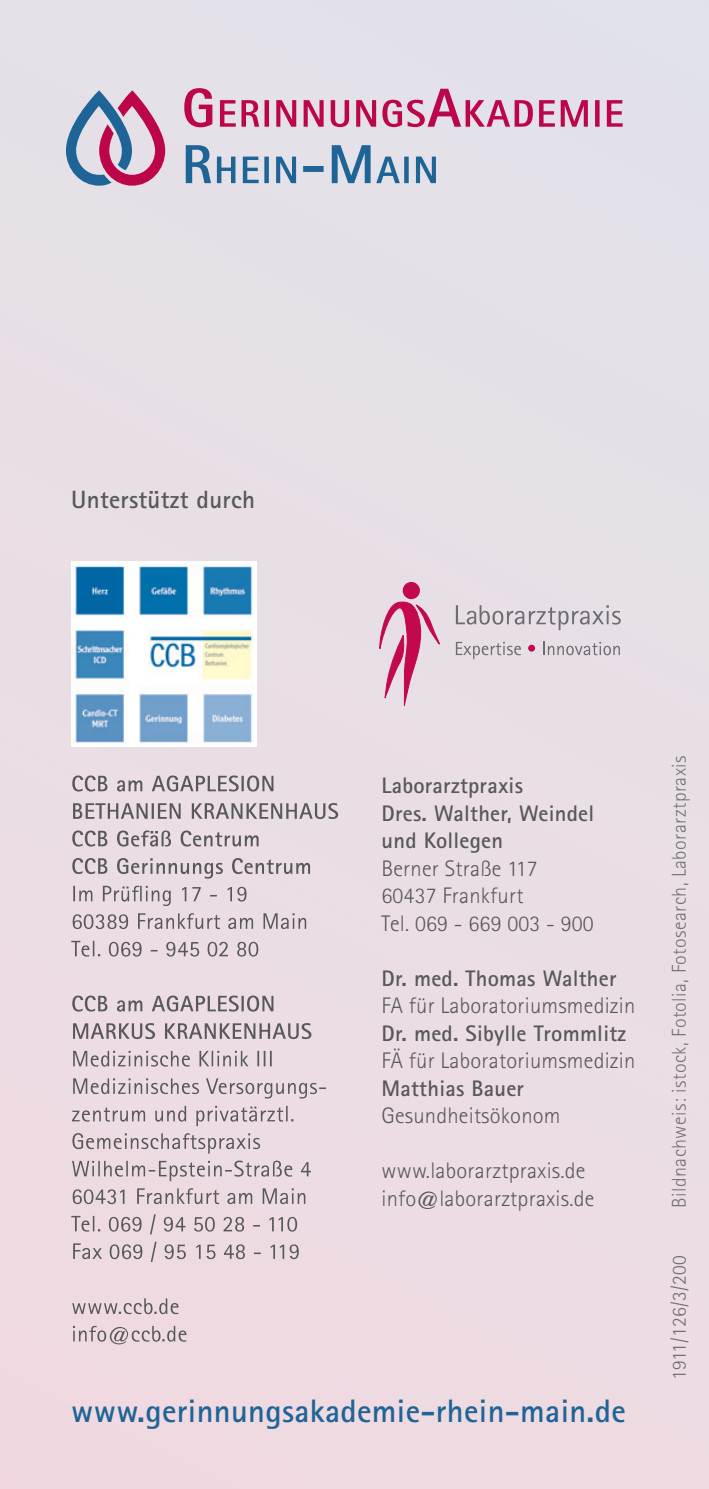
<style>
.page{position:relative;width:709px;height:1489px;background:#e9dfe5}
.page>*{position:absolute;margin:0;border:0;box-sizing:border-box;transform-origin:0 0}
.t1{font:700 32.5px "Rotis Sans Serif";letter-spacing:.01em;color:#1f6497}
.t2{font:700 25px "Rotis Sans Serif";letter-spacing:.01em;color:#57585a}
.t3{font:300 22.5px "Rotis Sans Serif";letter-spacing:.01em;color:#57585a}
.t4{font:300 22.5px/27.5px "Agfa Rotis Sans Serif";letter-spacing:.01em;color:#57585a}
.t5{font:700 22.5px "Rotis Sans Serif";letter-spacing:.01em;color:#57585a}
.t6{font:300 20px "Agfa Rotis Sans Serif";letter-spacing:.02em;color:#737477}
.t7{font:300 20px "Agfa Rotis Sans Serif";letter-spacing:.02em;color:#6c6d70}
.s1{font-family:"Rotis Sans Serif";font-weight:700}
</style>
<div class="page">
<svg style="left:186px;top:145px;width:250px;height:38px"></svg>
<svg style="left:184px;top:88px;width:438px;height:39px"></svg>
<svg style="left:66px;top:90px;width:99px;height:96px"></svg>
<div style="left:402px;top:582px;width:18px;height:17px;background:#c3084d;border-radius:50%"></div>
<svg style="left:379px;top:601px;width:60px;height:105px"></svg>
<svg style="left:456px;top:605px;width:164px;height:25px"></svg>
<svg style="left:456px;top:642px;width:65px;height:17px"></svg>
<div style="left:528px;top:645px;width:7px;height:6px;background:#c3084d;border-radius:50%"></div>
<svg style="left:543px;top:642px;width:76px;height:13px"></svg>
<img style="left:71px;top:561px;width:186px;height:186px">
<svg style="left:73px;top:1326px;width:113px;height:18px"></svg>
<svg style="left:72px;top:1298px;width:106px;height:16px"></svg>
<svg style="left:73px;top:1241px;width:226px;height:21px"></svg>
<svg style="left:71px;top:1214px;width:226px;height:20px"></svg>
<svg style="left:73px;top:1188px;width:232px;height:16px"></svg>
<svg style="left:72px;top:1160px;width:239px;height:21px"></svg>
<svg style="left:72px;top:1133px;width:188px;height:20px"></svg>
<svg style="left:72px;top:1106px;width:221px;height:20px"></svg>
<svg style="left:73px;top:1078px;width:253px;height:20px"></svg>
<svg style="left:73px;top:1051px;width:199px;height:15px"></svg>
<svg style="left:73px;top:1023px;width:238px;height:16px"></svg>
<svg style="left:72px;top:995px;width:201px;height:16px"></svg>
<svg style="left:71px;top:941px;width:187px;height:15px"></svg>
<svg style="left:73px;top:913px;width:233px;height:16px"></svg>
<svg style="left:73px;top:886px;width:173px;height:20px"></svg>
<svg style="left:72px;top:858px;width:238px;height:20px"></svg>
<svg style="left:72px;top:830px;width:186px;height:16px"></svg>
<svg style="left:73px;top:803px;width:265px;height:16px"></svg>
<svg style="left:72px;top:775px;width:201px;height:16px"></svg>
<p class="t2" style="left:71px;top:483px;width:185px">Unterstützt durch</p>
<p class="t5" style="left:381px;top:771px;width:143px">Laborarztpraxis</p>
<p class="t5" style="left:381px;top:799px;width:214px">Dres. Walther, Weindel</p>
<p class="t5" style="left:381px;top:826px;width:123px">und Kollegen</p>
<p class="t3" style="left:381px;top:855px;width:158px">Berner Straße 117</p>
<p class="t3" style="left:381px;top:883px;width:143px">60437 Frankfurt</p>
<p class="t3" style="left:381px;top:910px;width:214px">Tel. 069 - 669 003 - 900</p>
<p class="t4" style="left:381px;top:964px;width:255px"><span class="s1">Dr. med. Thomas Walther<br></span>FA für Laboratoriumsmedizin</p>
<p class="t5" style="left:381px;top:1019px;width:246px">Dr. med. Sibylle Trommlitz</p>
<p class="t4" style="left:381px;top:1047px;width:255px">FÄ für Laboratoriumsmedizin</p>
<p class="t5" style="left:381px;top:1074px;width:144px">Matthias Bauer</p>
<p class="t4" style="left:381px;top:1102px;width:180px">Gesundheitsökonom</p>
<p class="t3" style="left:381px;top:1158px;width:205px">www.laborarztpraxis.de</p>
<p class="t3" style="left:381px;top:1185px;width:214px">info@laborarztpraxis.de</p>
<p class="t1" style="left:71px;top:1390px;width:556px">www.gerinnungsakademie-rhein-main.de</p>
<p class="t6" style="left:667px;top:1207px;width:453px;rotate:-90deg">Bildnachweis: istock, Fotolia, Fotosearch, Laborarztpraxis</p>
<p class="t7" style="left:667px;top:1379px;width:126px;rotate:-90deg">1911/126/3/200</p>
</div>
